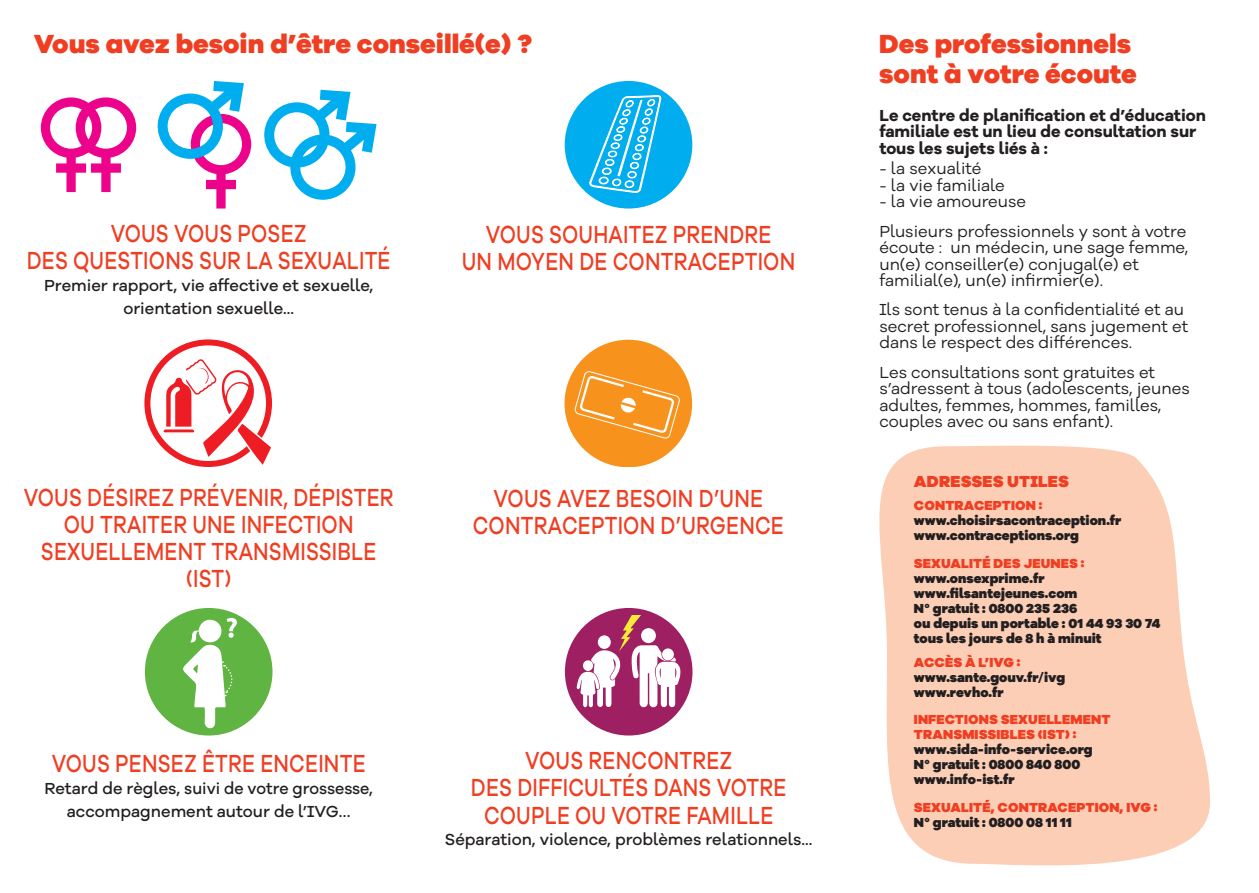
<style>
.page{position:relative;width:1259px;height:893px;background:#fff}
.page>*{position:absolute;margin:0;border:0;box-sizing:border-box;transform-origin:0 0}
.TITRE_CHAPITRE{font:800 27px/30px "Galano Grotesque";color:#ef3e22}
.Style_de_paragraphe{font:500 25.5px/27px "Galano Grotesque";letter-spacing:.01em;color:#ef3e22;text-align:center;scale:.8 1}
.t1{font:16.5px/16.5px "Galano Grotesque Alt";color:#231f20}
.t2{font:500 16.5px/22.5px "Galano Grotesque Alt";color:#231f20;text-align:center}
.t3{font:700 16.5px/16.5px "Galano Grotesque Alt";color:#231f20}
.TEXTE_LE{font:900 16.5px "Galano Grotesque";letter-spacing:.01em;color:#ef3e22}
.TEXTE_LE-2{font:900 13.5px/15px "Galano Grotesque Alt";color:#231f20}
.TEXTE_LE-3{font:900 13.5px/15px "Galano Grotesque";letter-spacing:.01em;color:#ef3e22}
.s1{font-family:"Galano Grotesque Alt"}
.s2{font-family:"Galano Grotesque";color:#ef3e22}
.s3{font-family:"Galano Grotesque Alt";color:#231f20}
</style>
<div class="page">
<div style="left:145px;top:608px;width:127px;height:127px;background:#60b442;border-radius:50%"></div>
<svg style="left:183px;top:618px;width:54px;height:111px"></svg>
<svg style="left:879px;top:445px;width:331px;height:421px;background:#fcd4bf"></svg>
<div style="left:565px;top:608px;width:127px;height:127px;background:#9e1f62;border-radius:50%"></div>
<svg style="left:576px;top:615px;width:105px;height:93px"></svg>
<div style="left:565px;top:81px;width:127px;height:128px;background:#00aeef;border-radius:50%"></div>
<svg style="left:588px;top:94px;width:74px;height:99px"></svg>
<div style="left:144px;top:339px;width:128px;height:128px;border:6px solid #ee1d23;border-radius:50%"></div>
<svg style="left:161px;top:359px;width:111px;height:108px"></svg>
<svg style="left:41px;top:97px;width:95px;height:95px"></svg>
<svg style="left:157px;top:81px;width:94px;height:128px"></svg>
<svg style="left:264px;top:90px;width:112px;height:110px"></svg>
<div style="left:564px;top:340px;width:128px;height:127px;background:#f7931d;border-radius:50%"></div>
<svg style="left:574px;top:371px;width:106px;height:68px"></svg>
<p class="TITRE_CHAPITRE" style="left:34px;top:28px;width:500px">Vous avez besoin d’être conseillé(e) ?</p>
<p class="Style_de_paragraphe" style="left:27px;top:219px;width:456px">VOUS VOUS POSEZ<br>DES QUESTIONS SUR LA SEXUALITÉ</p>
<p class="t2" style="left:44px;top:274px;width:331px">Premier rapport, vie affective et sexuelle, orientation sexuelle...</p>
<p class="Style_de_paragraphe" style="left:462px;top:220px;width:418px">VOUS SOUHAITEZ PRENDRE<br>UN MOYEN DE CONTRACEPTION</p>
<p class="Style_de_paragraphe" style="left:24px;top:483px;width:464px">VOUS DÉSIREZ PRÉVENIR, DÉPISTER<br>OU TRAITER UNE INFECTION<br>SEXUELLEMENT TRANSMISSIBLE (IST)</p>
<p class="Style_de_paragraphe" style="left:473px;top:484px;width:390px">VOUS AVEZ BESOIN D’UNE<br>CONTRACEPTION D’URGENCE</p>
<p class="Style_de_paragraphe" style="left:52px;top:749px;width:394px">VOUS PENSEZ ÊTRE ENCEINTE</p>
<p class="t2" style="left:45px;top:777px;width:330px">Retard de règles, suivi de votre grossesse, accompagnement autour de l’IVG…</p>
<p class="Style_de_paragraphe" style="left:471px;top:747px;width:396px">VOUS RENCONTREZ<br>DES DIFFICULTÉS DANS VOTRE<br>COUPLE OU VOTRE FAMILLE</p>
<p class="t2" style="left:445px;top:827px;width:369px">Séparation, violence, problèmes relationnels...</p>
<p class="TITRE_CHAPITRE" style="left:879px;top:28px;width:259px">Des professionnels sont à votre écoute</p>
<p class="t3" style="left:879px;top:106px;width:328px">Le centre de planification et d’éducation familiale est un lieu de consultation sur tous les sujets liés à :</p>
<p class="t1" style="left:879px;top:160px;width:103px">- la sexualité</p>
<p class="t1" style="left:879px;top:176px;width:127px">- la vie familiale</p>
<p class="t1" style="left:879px;top:193px;width:148px">- la vie amoureuse</p>
<p class="t1" style="left:879px;top:222px;width:310px">Plusieurs professionnels y sont à votre écoute : un médecin, une sage femme, un(e) conseiller(e) conjugal(e) et familial(e), un(e) infirmier(e).</p>
<p class="t1" style="left:879px;top:301px;width:310px">Ils sont tenus à la confidentialité et au secret professionnel, sans jugement et dans le respect des différences.</p>
<p class="t1" style="left:879px;top:363px;width:312px">Les consultations sont gratuites et s’adressent à tous (adolescents, jeunes adultes, femmes, hommes, familles, couples avec ou sans enfant).</p>
<p class="TEXTE_LE" style="left:914px;top:471px;width:156px">ADRESSES <span class="s1">UTILES</span></p>
<p class="TEXTE_LE-2" style="left:914px;top:498px;width:209px"><span class="s2">CONTRACEPTION : </span>www.choisirsacontraception.fr</p>
<p class="TEXTE_LE-2" style="left:914px;top:528px;width:167px">www.contraceptions.org</p>
<p class="TEXTE_LE-2" style="left:914px;top:555px;width:248px"><span class="s2">SEXUALITÉ DES JEUNES : </span>www.onsexprime.fr www.filsantejeunes.com<br>N° gratuit : 0800 235 236<br>ou depuis un portable : 01 44 93 30 74 tous les jours de 8 h à minuit</p>
<p class="TEXTE_LE-2" style="left:914px;top:654px;width:153px"><span class="s2">ACCÈS À L’IVG : </span>www.sante.gouv.fr/ivg www.revho.fr</p>
<p class="TEXTE_LE-3" style="left:914px;top:712px;width:198px">INFECTIONS SEXUELLEMENT<br>TRANSMISSIBLES (IST) :</p>
<p class="TEXTE_LE-2" style="left:914px;top:742px;width:180px">www.sida-info-service.org<br>N° gratuit : 0800 840 800 www.info-ist.fr</p>
<p class="TEXTE_LE-3" style="left:914px;top:799px;width:245px">SEXUALITÉ, CONTRACEPTION, IVG :<br><span class="s3">N° gratuit : 0800 08 11 11</span></p>
</div>
